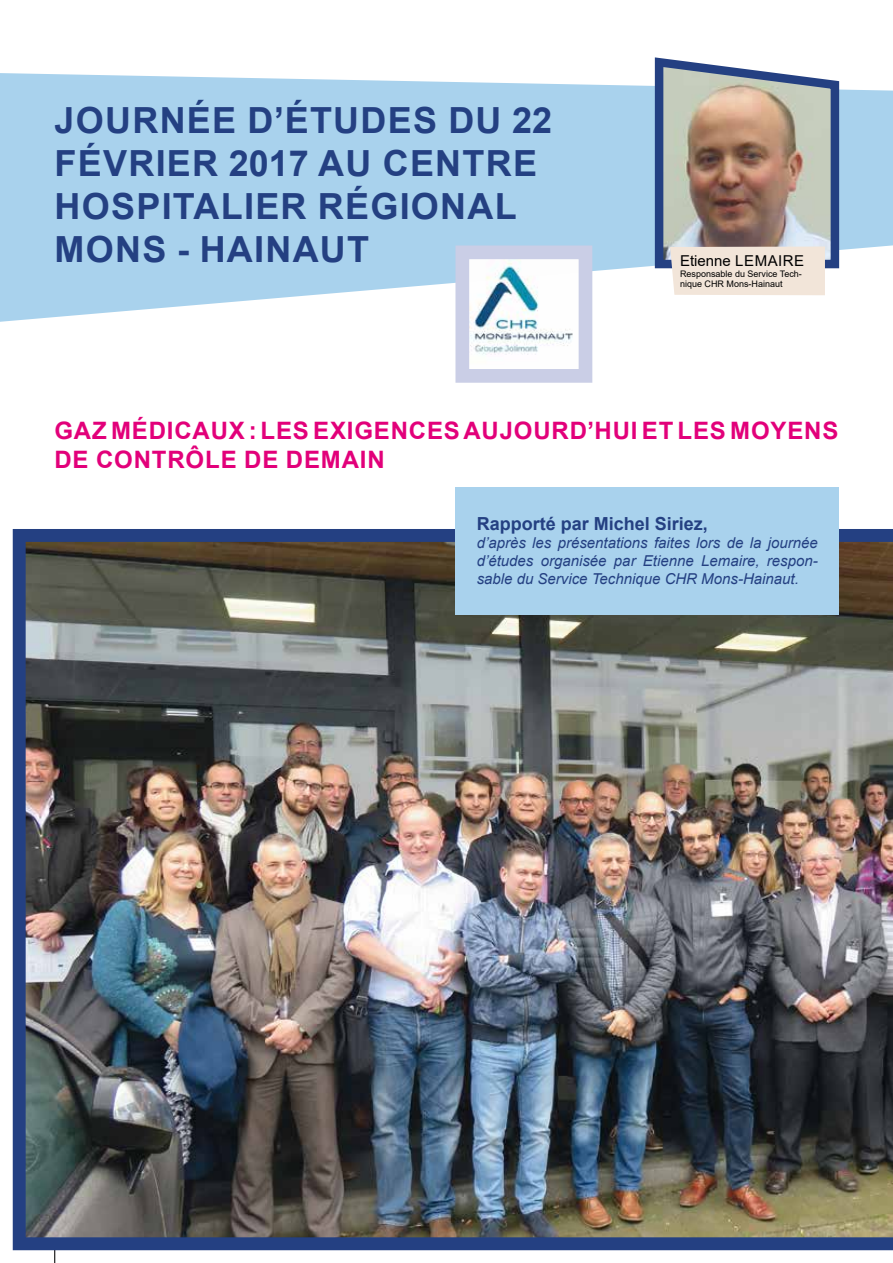
<style>
.page{position:relative;width:893px;height:1263px;background:#fff}
.page>*{position:absolute;margin:0;border:0;box-sizing:border-box;transform-origin:0 0}
.t1{font:700 36px/43.2px "Arial";letter-spacing:.035em;color:#244082}
.t2{font:700 24px/28.8px "Arial";letter-spacing:.035em;color:#e2007a}
.t3{font:700 18px "Arial";color:#244082}
.t4{font:italic 15px/18px "Arial";color:#244082;text-align:justify}
.t5{font:15px "Arial";letter-spacing:.015em;color:#000}
.t6{font:9px/10.8px "Arial";color:#000}
</style>
<div class="page">
<hr style="left:54px;top:1221px;width:1px;height:42px;background:#000">
<img style="left:12px;top:529px;width:881px;height:728px">
<div style="left:455px;top:487px;width:384px;height:127px;background:#a9d2ed"></div>
<svg style="left:0;top:73px;width:893px;height:249px;fill:#a9d2ed"></svg>
<svg style="left:449px;top:239px;width:150px;height:144px"></svg>
<img style="left:650px;top:57px;width:193px;height:238px">
<h1 class="t1" style="left:55px;top:99px;width:499px">JOURNÉE D’ÉTUDES DU 22<br>FÉVRIER 2017 AU CENTRE<br>HOSPITALIER RÉGIONAL<br>MONS - HAINAUT</h1>
<p class="t5" style="left:680px;top:250px;width:126px">Etienne LEMAIRE</p>
<p class="t6" style="left:680px;top:268px;width:123px">Responsable du Service Tech&shy;nique CHR Mons-Hainaut</p>
<h2 class="t2" style="left:54px;top:416px;width:785px">GAZ MÉDICAUX : LES EXIGENCES AUJOURD’HUI ET LES MOYENS<br>DE CONTRÔLE DE DEMAIN</h2>
<p class="t3" style="left:477px;top:511px;width:233px">Rapporté par Michel Siriez,</p>
<p class="t4" style="left:477px;top:534px;width:342px">d’après les présentations faites lors de la journée d’études organisée par Etienne Lemaire, respon&shy;sable du Service Technique CHR Mons-Hainaut.</p>
</div>
